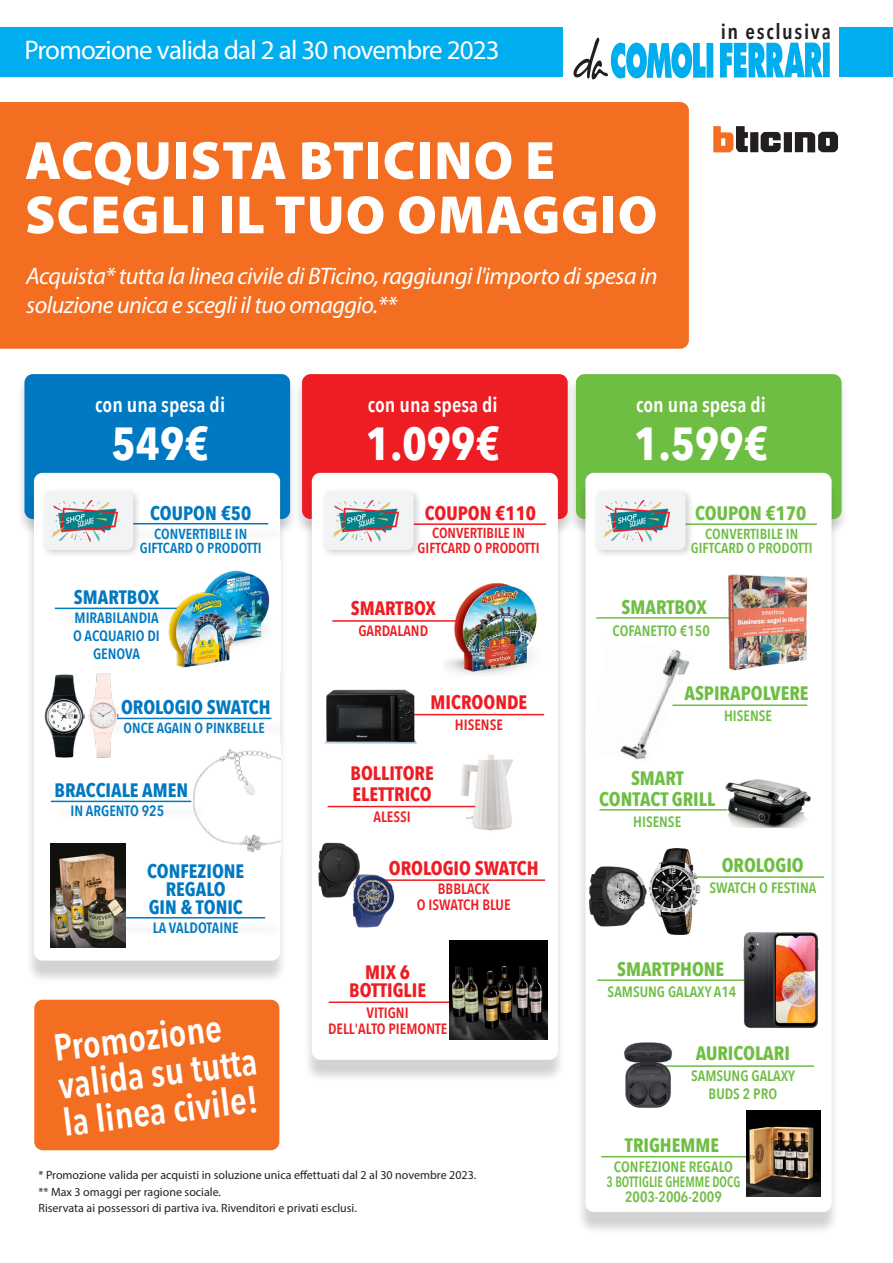
<style>
.page{position:relative;width:893px;height:1263px;background:#fff}
.page>*{position:absolute;margin:0;border:0;box-sizing:border-box;transform-origin:0 0}
.t1{font:900 54.3px "Myriad Pro";letter-spacing:.02em;color:#fff}
.t2{font:700 46.2px "Avenir Next Condensed";color:#fff}
.t3{font:600 37.5px/37.5px "Avenir Next Condensed";color:#fff}
.t4{font:27px "Myriad Pro";letter-spacing:-.03em;color:#fff}
.t5{font:italic 24px/28.8px "Myriad Pro";letter-spacing:-.02em;color:#fff}
.t6{font:600 21.15px "Avenir Next Condensed";letter-spacing:.08em;color:#231f20}
.t7{font:600 20.85px "Avenir Next Condensed";color:#fff}
.t8{font:700 19.35px/20.9px "Avenir Next Condensed";color:#6ebe44;text-align:center}
.t9{font:700 19.35px/20.9px "Avenir Next Condensed";color:#ee1d23}
.t10{font:700 19.35px/17.9px "Avenir Next Condensed";color:#0079c2;text-align:center}
.t11{font:600 15px "Avenir Next Condensed";color:#6ebe44}
.t12{font:600 15px "Avenir Next Condensed";color:#ee1d23}
.t13{font:600 15px/17.9px "Avenir Next Condensed";color:#0079c2;text-align:center}
.t14{font:600 15px "Avenir Next Condensed";color:#6ebe44;scale:.85 1}
.t15{font:600 14.55px/14.5px "Avenir Next Condensed";color:#0079c2;text-align:center}
.t16{font:600 14.55px/14.5px "Avenir Next Condensed";color:#ee1d23;text-align:center}
.t17{font:600 14.55px/14.5px "Avenir Next Condensed";color:#6ebe44;text-align:center}
.t18{font:12px "Myriad Pro";color:#231f20}
</style>
<div class="page">
<div style="left:0;top:102px;width:689px;height:247px;background:#f36e21"></div>
<svg style="left:713px;top:126px;width:35px;height:26px"></svg>
<div style="left:750px;top:132px;width:8px;height:20px;background:#231f20"></div>
<svg style="left:761px;top:132px;width:20px;height:20px"></svg>
<div style="left:784px;top:132px;width:8px;height:20px;background:#231f20"></div>
<svg style="left:795px;top:132px;width:43px;height:20px"></svg>
<div style="left:0;top:28px;width:893px;height:49px;background:#00aeef"></div>
<div style="left:563px;top:21px;width:276px;height:63px;background:#fff"></div>
<div style="left:706px;top:43px;width:7px;height:35px;background:#00aeef"></div>
<svg style="left:720px;top:43px;width:103px;height:35px"></svg>
<div style="left:823px;top:43px;width:7px;height:34px;background:#00aeef"></div>
<svg style="left:573px;top:38px;width:133px;height:41px"></svg>
<div style="left:567px;top:374px;width:282px;height:162px;background:#231f20;opacity:.2"></div>
<div style="left:576px;top:374px;width:266px;height:145px;background:#6ebe44;border-radius:8px"></div>
<div style="left:293px;top:374px;width:282px;height:162px;background:#231f20;opacity:.2"></div>
<div style="left:302px;top:374px;width:266px;height:145px;background:#ee1d23;border-radius:8px"></div>
<div style="left:16px;top:374px;width:282px;height:162px;background:#231f20;opacity:.2"></div>
<div style="left:24px;top:374px;width:266px;height:145px;background:#0079c2;border-radius:8px"></div>
<div style="left:576px;top:479px;width:263px;height:756px;background:#231f20;opacity:.2"></div>
<div style="left:585px;top:473px;width:247px;height:739px;background:#fff;border-radius:8px"></div>
<hr style="left:675px;top:523px;width:142px;height:2px;background:#6ebe44">
<hr style="left:596px;top:617px;width:161px;height:2px;background:#6ebe44">
<img style="left:714px;top:574px;width:94px;height:97px">
<hr style="left:646px;top:704px;width:161px;height:2px;background:#6ebe44">
<img style="left:620px;top:649px;width:74px;height:111px">
<img style="left:725px;top:779px;width:86px;height:49px">
<hr style="left:599px;top:809px;width:128px;height:2px;background:#6ebe44">
<img style="left:650px;top:849px;width:51px;height:86px">
<img style="left:576px;top:856px;width:74px;height:79px">
<hr style="left:694px;top:876px;width:130px;height:2px;background:#6ebe44">
<hr style="left:597px;top:979px;width:150px;height:2px;background:#6ebe44">
<hr style="left:661px;top:1065px;width:153px;height:2px;background:#6ebe44">
<img style="left:624px;top:1042px;width:76px;height:66px">
<hr style="left:601px;top:1156px;width:153px;height:1px;background:#6ebe44">
<img style="left:747px;top:1110px;width:74px;height:86px">
<div style="left:303px;top:479px;width:262px;height:604px;background:#231f20;opacity:.2"></div>
<div style="left:312px;top:473px;width:246px;height:587px;background:#fff;border-radius:8px"></div>
<hr style="left:404px;top:523px;width:142px;height:2px;background:#ee1d23">
<img style="left:445px;top:583px;width:92px;height:92px">
<hr style="left:376px;top:714px;width:168px;height:1px;background:#ee1d23">
<img style="left:437px;top:755px;width:76px;height:76px">
<hr style="left:328px;top:806px;width:147px;height:1px;background:#ee1d23">
<hr style="left:376px;top:879px;width:169px;height:2px;background:#ee1d23">
<hr style="left:329px;top:1001px;width:128px;height:2px;background:#ee1d23">
<img style="left:324px;top:689px;width:96px;height:55px">
<hr style="left:332px;top:620px;width:125px;height:2px;background:#ee1d23">
<div style="left:25px;top:479px;width:262px;height:505px;background:#231f20;opacity:.2"></div>
<div style="left:34px;top:473px;width:246px;height:488px;background:#fff;border-radius:8px"></div>
<div style="left:130px;top:525px;width:156px;height:18px;background:#fbfbfb"></div>
<hr style="left:126px;top:523px;width:142px;height:1px;background:#0079c2">
<div style="left:40px;top:488px;width:102px;height:70px;background:#231f20;opacity:.2"></div>
<img style="left:44px;top:492px;width:89px;height:58px">
<div style="left:321px;top:488px;width:101px;height:70px;background:#231f20;opacity:.2"></div>
<img style="left:324px;top:492px;width:90px;height:58px">
<div style="left:593px;top:488px;width:101px;height:70px;background:#231f20;opacity:.2"></div>
<img style="left:596px;top:492px;width:89px;height:58px">
<img style="left:178px;top:749px;width:102px;height:104px">
<div style="left:54px;top:803px;width:155px;height:18px;background:#fbfbfb"></div>
<hr style="left:51px;top:801px;width:140px;height:1px;background:#0079c2">
<img style="left:205px;top:570px;width:63px;height:21px">
<div style="left:58px;top:610px;width:139px;height:18px;background:#fbfbfb"></div>
<hr style="left:55px;top:608px;width:124px;height:1px;background:#0079c2">
<img style="left:132px;top:591px;width:138px;height:77px">
<img style="left:44px;top:674px;width:41px;height:84px">
<div style="left:34px;top:1000px;width:245px;height:150px;background:#f36e21;border-radius:8px"></div>
<img style="left:352px;top:874px;width:43px;height:54px">
<img style="left:318px;top:842px;width:44px;height:62px">
<div style="left:101px;top:720px;width:188px;height:18px;background:#fbfbfb"></div>
<hr style="left:98px;top:718px;width:173px;height:1px;background:#0079c2">
<div style="left:109px;top:919px;width:174px;height:18px;background:#fbfbfb"></div>
<hr style="left:106px;top:917px;width:159px;height:1px;background:#0079c2">
<img style="left:50px;top:843px;width:76px;height:105px">
<img style="left:88px;top:673px;width:32px;height:85px">
<img style="left:450px;top:940px;width:97px;height:100px">
<img style="left:731px;top:932px;width:88px;height:96px">
<p class="t4" style="left:24px;top:34px;width:477px">Promozione valida dal 2 al 30 novembre 2023</p>
<p class="t1" style="left:25px;top:130px;width:532px">ACQUISTA BTICINO E</p>
<p class="t1" style="left:25px;top:184px;width:634px">SCEGLI IL TUO OMAGGIO</p>
<p class="t5" style="left:26px;top:261px;width:633px">Acquista* tutta la linea civile di BTicino, raggiungi l'importo di spesa in soluzione unica e scegli il tuo omaggio.**</p>
<p class="t6" style="left:721px;top:13px;width:112px">in esclusiva</p>
<p class="t7" style="left:95px;top:387px;width:131px">con una spesa di</p>
<p class="t7" style="left:368px;top:387px;width:131px">con una spesa di</p>
<p class="t7" style="left:636px;top:387px;width:131px">con una spesa di</p>
<p class="t2" style="left:112px;top:415px;width:99px">549€</p>
<p class="t2" style="left:366px;top:415px;width:136px">1.099€</p>
<p class="t2" style="left:634px;top:415px;width:136px">1.599€</p>
<p class="t10" style="left:150px;top:504px;width:103px">COUPON €50</p>
<p class="t15" style="left:140px;top:526px;width:123px">CONVERTIBILE IN<br>GIFTCARD O PRODOTTI</p>
<p class="t10" style="left:74px;top:588px;width:87px">SMARTBOX</p>
<p class="t13" style="left:73px;top:608px;width:88px">MIRABILANDIA<br>O ACQUARIO DI<br>GENOVA</p>
<p class="t10" style="left:121px;top:698px;width:151px">OROLOGIO SWATCH</p>
<p class="t15" style="left:124px;top:720px;width:143px">ONCE AGAIN O PINKBELLE</p>
<p class="t10" style="left:55px;top:781px;width:135px">BRACCIALE AMEN</p>
<p class="t13" style="left:71px;top:802px;width:95px">IN ARGENTO 925</p>
<p class="t10" style="left:147px;top:862px;width:99px">CONFEZIONE<br>REGALO</p>
<p class="t10" style="left:149px;top:898px;width:96px">GIN &amp; TONIC</p>
<p class="t13" style="left:153px;top:918px;width:87px">LA VALDOTAINE</p>
<p class="t3" style="left:52px;top:1029px;width:202px;rotate:-7deg">Promozione valida su tutta la linea civile!</p>
<p class="t9" style="left:425px;top:503px;width:113px">COUPON €110</p>
<p class="t8" style="left:695px;top:503px;width:113px">COUPON €170</p>
<p class="t16" style="left:418px;top:525px;width:123px">CONVERTIBILE IN<br>GIFTCARD O PRODOTTI</p>
<p class="t17" style="left:691px;top:526px;width:123px">CONVERTIBILE IN<br>GIFTCARD O PRODOTTI</p>
<p class="t9" style="left:351px;top:598px;width:87px">SMARTBOX</p>
<p class="t12" style="left:358px;top:618px;width:71px">GARDALAND</p>
<p class="t9" style="left:431px;top:692px;width:98px">MICROONDE</p>
<p class="t12" style="left:455px;top:712px;width:49px">HISENSE</p>
<p class="t9" style="left:350px;top:763px;width:85px">BOLLITORE<br>ELETTRICO</p>
<p class="t12" style="left:373px;top:804px;width:39px">ALESSI</p>
<p class="t9" style="left:389px;top:858px;width:151px">OROLOGIO SWATCH</p>
<p class="t12" style="left:438px;top:876px;width:53px">BBBLACK</p>
<p class="t12" style="left:417px;top:892px;width:95px">O ISWATCH BLUE</p>
<p class="t9" style="left:349px;top:963px;width:78px;line-height:17.9px;text-align:center">MIX 6<br>BOTTIGLIE</p>
<p class="t12" style="left:367px;top:1000px;width:44px">VITIGNI</p>
<p class="t12" style="left:328px;top:1015px;width:121px">DELL'ALTO PIEMONTE</p>
<p class="t8" style="left:621px;top:597px;width:87px">SMARTBOX</p>
<p class="t11" style="left:612px;top:618px;width:99px">COFANETTO €150</p>
<p class="t8" style="left:684px;top:682px;width:126px">ASPIRAPOLVERE</p>
<p class="t11" style="left:724px;top:702px;width:49px">HISENSE</p>
<p class="t8" style="left:599px;top:768px;width:118px">SMART<br>CONTACT GRILL</p>
<p class="t11" style="left:633px;top:808px;width:49px">HISENSE</p>
<p class="t8" style="left:722px;top:855px;width:84px">OROLOGIO</p>
<p class="t11" style="left:709px;top:874px;width:108px">SWATCH O FESTINA</p>
<p class="t8" style="left:617px;top:958px;width:109px">SMARTPHONE</p>
<p class="t11" style="left:608px;top:979px;width:130px">SAMSUNG GALAXY A14</p>
<p class="t8" style="left:696px;top:1043px;width:96px">AURICOLARI</p>
<p class="t11" style="left:691px;top:1063px;width:105px">SAMSUNG GALAXY</p>
<p class="t11" style="left:709px;top:1081px;width:70px">BUDS 2 PRO</p>
<p class="t8" style="left:625px;top:1135px;width:96px">TRIGHEMME</p>
<p class="t18" style="left:38px;top:1168px;width:439px">* Promozione valida per acquisti in soluzione unica effettuati dal 2 al 30 novembre 2023.</p>
<p class="t18" style="left:38px;top:1184px;width:184px">** Max 3 omaggi per ragione sociale.</p>
<p class="t18" style="left:38px;top:1201px;width:320px">Riservata ai possessori di partiva iva. Rivenditori e privati esclusi.</p>
<p class="t11" style="left:614px;top:1154px;width:121px">CONFEZIONE REGALO</p>
<p class="t14" style="left:607px;top:1169px;width:159px">3 BOTTIGLIE GHEMME DOCG</p>
<p class="t11" style="left:625px;top:1184px;width:98px">2003-2006-2009</p>
</div>
